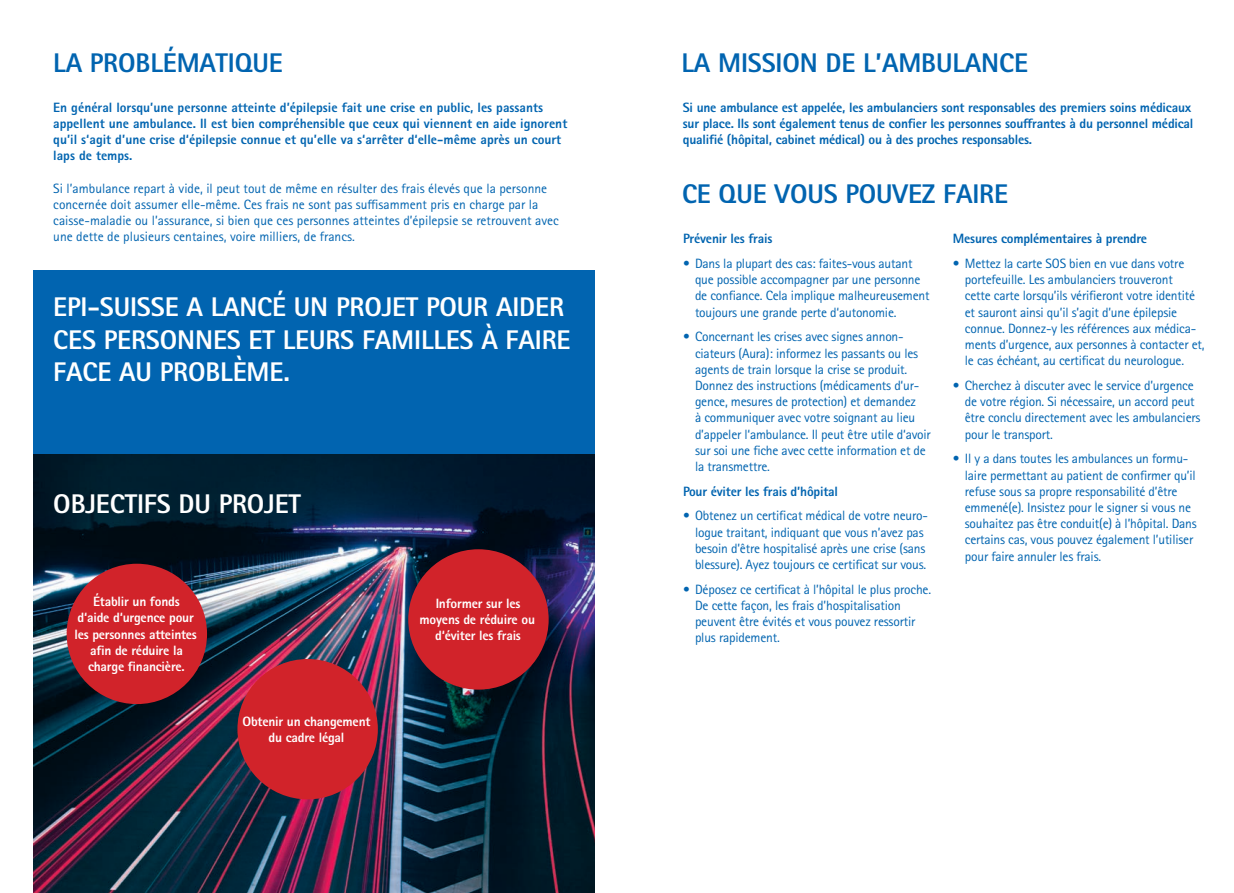
<style>
.page{position:relative;width:1234px;height:893px;background:#fff}
.page>*{position:absolute;margin:0;border:0;box-sizing:border-box;transform-origin:0 0}
.t1{font:800 27px/32.4px "Rotis Sans Serif Std";letter-spacing:-.005em;color:#fff}
.t2{font:800 27px "Rotis Sans Serif Std";letter-spacing:-.005em;color:#0164b0}
.t3{font:13.5px/16.2px "Rotis Sans Serif Std";letter-spacing:-.015em;color:#0164b0}
.t4{font:800 13.5px/16.2px "Rotis Sans Serif Std";letter-spacing:-.015em;color:#0164b0}
.t5{font:800 13.5px/16.2px "Rotis Sans Serif Std";letter-spacing:-.015em;color:#fff;text-align:center}
</style>
<div class="page">
<div style="left:33px;top:270px;width:562px;height:622px;background:#0164b0"></div>
<img style="left:33px;top:454px;width:562px;height:438px">
<div style="left:67px;top:564px;width:140px;height:140px;background:#d1232a;border-radius:50%"></div>
<div style="left:237px;top:659px;width:141px;height:140px;background:#d1232a;border-radius:50%"></div>
<div style="left:408px;top:549px;width:140px;height:140px;background:#d1232a;border-radius:50%"></div>
<h1 class="t2" style="left:53px;top:46px;width:231px">LA PROBLÉMATIQUE</h1>
<p class="t4" style="left:53px;top:99px;width:515px">En général lorsqu’une personne atteinte d’épilepsie fait une crise en public, les passants appellent une ambulance. Il est bien compréhensible que ceux qui viennent en aide ignorent qu’il s‘agit d’une crise d‘épilepsie connue et qu’elle va s‘arrêter d‘elle-même après un court laps de temps.</p>
<p class="t3" style="left:53px;top:180px;width:507px">Si l’ambulance repart à vide, il peut tout de même en résulter des frais élevés que la personne concernée doit assumer elle-même. Ces frais ne sont pas suffisamment pris en charge par la caisse-maladie ou l’assurance, si bien que ces personnes atteintes d’épilepsie se retrouvent avec une dette de plusieurs centaines, voire milliers, de francs.</p>
<h1 class="t1" style="left:53px;top:290px;width:518px">EPI-SUISSE A LANCÉ UN PROJET POUR AIDER<br>CES PERSONNES ET LEURS FAMILLES À FAIRE<br>FACE AU PROBLÈME.</h1>
<h1 class="t1" style="left:53px;top:487px;width:249px">OBJECTIFS DU PROJET</h1>
<p class="t5" style="left:74px;top:593px;width:124px">Établir un fonds<br>d‘aide d‘urgence pour les personnes atteintes afin de réduire la charge financière.</p>
<p class="t5" style="left:242px;top:713px;width:129px">Obtenir un changement du cadre légal</p>
<p class="t5" style="left:419px;top:595px;width:117px">Informer sur les moyens de réduire ou d‘éviter les frais</p>
<h1 class="t2" style="left:681px;top:46px;width:348px">LA MISSION DE L’AMBULANCE</h1>
<p class="t4" style="left:682px;top:99px;width:512px">Si une ambulance est appelée, les ambulanciers sont responsables des premiers soins médicaux sur place. Ils sont également tenus de confier les personnes souffrantes à du personnel médical qualifié (hôpital, cabinet médical) ou à des proches responsables.</p>
<h1 class="t2" style="left:682px;top:177px;width:327px">CE QUE VOUS POUVEZ FAIRE</h1>
<p class="t4" style="left:683px;top:230px;width:91px">Prévenir les frais</p>
<p class="t3" style="left:695px;top:255px;width:236px;text-indent:-12px">• Dans la plupart des cas: faites-vous autant que possible accompagner par une personne de confiance. Cela implique malheureusement toujours une grande perte d‘autonomie.</p>
<p class="t3" style="left:695px;top:329px;width:237px;text-indent:-12px">• Concernant les crises avec signes annon&shy;ciateurs (Aura): informez les passants ou les agents de train lorsque la crise se produit.<br>Donnez des instructions (médicaments d‘ur&shy;gence, mesures de protection) et demandez<br>à communiquer avec votre soignant au lieu d’appeler l‘ambulance. Il peut être utile d‘avoir sur soi une fiche avec cette information et de la transmettre.</p>
<p class="t4" style="left:683px;top:483px;width:156px">Pour éviter les frais d’hôpital</p>
<p class="t3" style="left:695px;top:508px;width:234px;text-indent:-12px">• Obtenez un certificat médical de votre neuro&shy;logue traitant, indiquant que vous n’avez pas besoin d’être hospitalisé après une crise (sans blessure). Ayez toujours ce certificat sur vous.</p>
<p class="t3" style="left:695px;top:581px;width:237px;text-indent:-12px">• Déposez ce certificat à l’hôpital le plus proche.<br>De cette façon, les frais d’hospitalisation peuvent être évités et vous pouvez ressortir plus rapidement.</p>
<p class="t4" style="left:952px;top:230px;width:196px">Mesures complémentaires à prendre</p>
<p class="t3" style="left:964px;top:255px;width:241px;text-indent:-12px">• Mettez la carte SOS bien en vue dans votre portefeuille. Les ambulanciers trouveront<br>cette carte lorsqu’ils vérifieront votre identité et sauront ainsi qu’il s’agit d’une épilepsie connue. Donnez-y les références aux médica&shy;ments d’urgence, aux personnes à contacter et, le cas échéant, au certificat du neurologue.</p>
<p class="t3" style="left:964px;top:377px;width:237px;text-indent:-12px">• Cherchez à discuter avec le service d’urgence de votre région. Si nécessaire, un accord peut être conclu directement avec les ambulanciers pour le transport.</p>
<p class="t3" style="left:964px;top:451px;width:233px;text-indent:-12px">• Il y a dans toutes les ambulances un formu&shy;laire permettant au patient de confirmer qu’il refuse sous sa propre responsabilité d’être emmené(e). Insistez pour le signer si vous ne souhaitez pas être conduit(e) à l’hôpital. Dans certains cas, vous pouvez également l’utiliser pour faire annuler les frais.</p>
</div>
